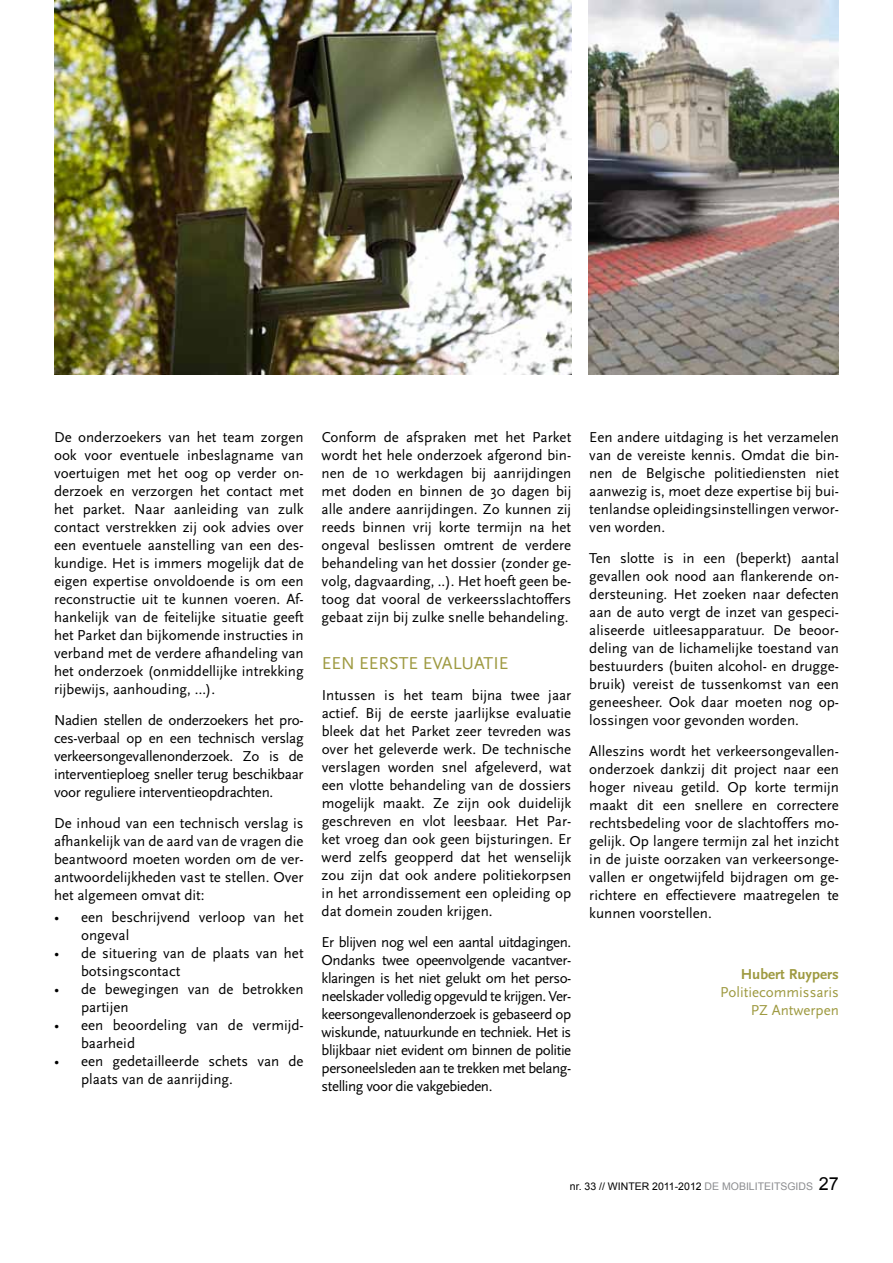
<style>
.page{position:relative;width:893px;height:1263px;background:#fff}
.page>*{position:absolute;margin:0;border:0;box-sizing:border-box;transform-origin:0 0}
.t1{font:18px "Scala Sans";letter-spacing:.175em;color:#9e9a41}
.t2{font:15px/18px "Scala Sans";color:#000;text-align:justify}
.t3{font:15px/18px "Scala Sans";color:#9e9a41;text-align:right}
.t4{font:700 15px "Scala Sans";color:#9e9a41}
.t5{font:10.5px "Arial";color:#000}
.t6{font:10.5px "Arial";color:#8b8c8f}
.s1{color:#8b8c8f}
.s2{font-size:18px;color:#000}
</style>
<div class="page">
<img style="left:588px;top:0;width:251px;height:374px">
<img style="left:54px;top:0;width:517px;height:374px">
<p class="t2" style="left:54px;top:429px;width:251px">De onderzoekers van het team zorgen ook voor eventuele inbeslagname van voertuigen met het oog op verder on&shy;derzoek en verzorgen het contact met het parket. N aar aanleiding van zulk contact verstrekken zij ook advies over een eventuele aanstelling van een des&shy;kundige. Het is immers mogelijk dat de eigen expertise onvoldoende is om een reconstructie uit te kunnen voeren. Af&shy;hankelijk van de feitelijke situatie geeft het Parket dan bijkomende instructies in verband met de verdere afhandeling van het onderzoek (onmiddellijke intrekking rijbewijs, aanhouding, …).</p>
<p class="t2" style="left:54px;top:711px;width:251px">N adien stellen de onderzoekers het pro&shy;ces-verbaal op en een technisch verslag verkeersongevallenonderzoek. Zo is de interventieploeg sneller terug beschikbaar voor reguliere interventieopdrachten.</p>
<p class="t2" style="left:54px;top:814px;width:251px">De inhoud van een technisch verslag is afhankelijk van de aard van de vragen die beantwoord moeten worden om de ver&shy;antwoordelijkheden vast te stellen. Over het algemeen omvat dit:</p>
<p class="t2" style="left:81px;top:908px;width:224px;text-indent:-27px">• een beschrijvend verloop van het ongeval</p>
<p class="t2" style="left:81px;top:944px;width:224px;text-indent:-27px">• de situering van de plaats van het botsingscontact</p>
<p class="t2" style="left:81px;top:980px;width:224px;text-indent:-27px">• de bewegingen van de betrokken partijen</p>
<p class="t2" style="left:81px;top:1016px;width:224px;text-indent:-27px">• een beoordeling van de vermijd&shy;baarheid</p>
<p class="t2" style="left:81px;top:1052px;width:224px;text-indent:-27px">• een gedetailleerde schets van de plaats van de aanrijding.</p>
<p class="t2" style="left:322px;top:429px;width:251px">Conform de afspraken met het Parket wordt het hele onderzoek afgerond bin&shy;nen de 10 werkdagen bij aanrijdingen met doden en binnen de 30 dagen bij alle andere aanrijdingen. Zo kunnen zij reeds binnen vrij korte termijn na het ongeval beslissen omtrent de verdere behandeling van het dossier (zonder ge&shy;volg, dagvaarding, ..). H et hoeft geen be&shy;toog dat vooral de verkeersslachtoffers gebaat zijn bij zulke snelle behandeling.</p>
<p class="t1" style="left:322px;top:654px;width:188px">E en eerste evaluatie</p>
<p class="t2" style="left:322px;top:686px;width:251px">I ntussen is het team bijna twee jaar actief. Bij de eerste jaarlijkse evaluatie bleek dat het Parket zeer tevreden was over het geleverde werk. De technische verslagen worden snel afgeleverd, wat een vlotte behandeling van de dossiers mogelijk maakt. Ze zijn ook duidelijk geschreven en vlot leesbaar. H et Par&shy;ket vroeg dan ook geen bijsturingen. E r werd zelfs geopperd dat het wenselijk zou zijn dat ook andere politiekorpsen in het arrondissement een opleiding op dat domein zouden krijgen.</p>
<p class="t2" style="left:322px;top:933px;width:251px">Er blijven nog wel een aantal uitdagingen.<br>Ondanks twee opeenvolgende vacantver&shy;klaringen is het niet gelukt om het perso&shy;neelskader volledig opgevuld te krijgen. Ver&shy;keersongevallenonderzoek is gebaseerd op wiskunde, natuurkunde en techniek. Het is blijkbaar niet evident om binnen de politie personeelsleden aan te trekken met belang&shy;stelling voor die vakgebieden.</p>
<p class="t2" style="left:589px;top:429px;width:251px">Een andere uitdaging is het verzamelen van de vereiste kennis. Omdat die bin&shy;nen de Belgische politiediensten niet aanwezig is, moet deze expertise bij bui&shy;tenlandse opleidingsinstellingen verwor&shy;ven worden.</p>
<p class="t2" style="left:589px;top:549px;width:251px">Ten slotte is in een (beperkt) aantal gevallen ook nood aan flankerende on&shy;dersteuning. H et zoeken naar defecten aan de auto vergt de inzet van gespeci&shy;aliseerde uitleesapparatuur. De beoor&shy;deling van de lichamelijke toestand van bestuurders (buiten alcohol- en drugge&shy;bruik) vereist de tussenkomst van een geneesheer. Ook daar moeten nog op&shy;lossingen voor gevonden worden.</p>
<p class="t2" style="left:589px;top:742px;width:251px">Alleszins wordt het verkeersongevallen&shy;onderzoek dankzij dit project naar een hoger niveau getild. Op korte termijn maakt dit een snellere en correctere rechtsbedeling voor de slachtoffers mo&shy;gelijk. Op langere termijn zal het inzicht in de juiste oorzaken van verkeersonge&shy;vallen er ongetwijfeld bijdragen om ge&shy;richtere en effectievere maatregelen te kunnen voorstellen.</p>
<p class="t4" style="left:741px;top:966px;width:100px">Hubert Ruypers</p>
<p class="t3" style="left:720px;top:984px;width:120px">Politiecommissaris<br>PZ Antwerpen</p>
<p class="t5" style="left:570px;top:1180px;width:183px">NR. 33 // WINTER 2011-2012 <span class="s1">DE MOBILITEITS</span></p>
<p class="t6" style="left:787px;top:1180px;width:53px">GIDS <span class="s2">27</span></p>
</div>
